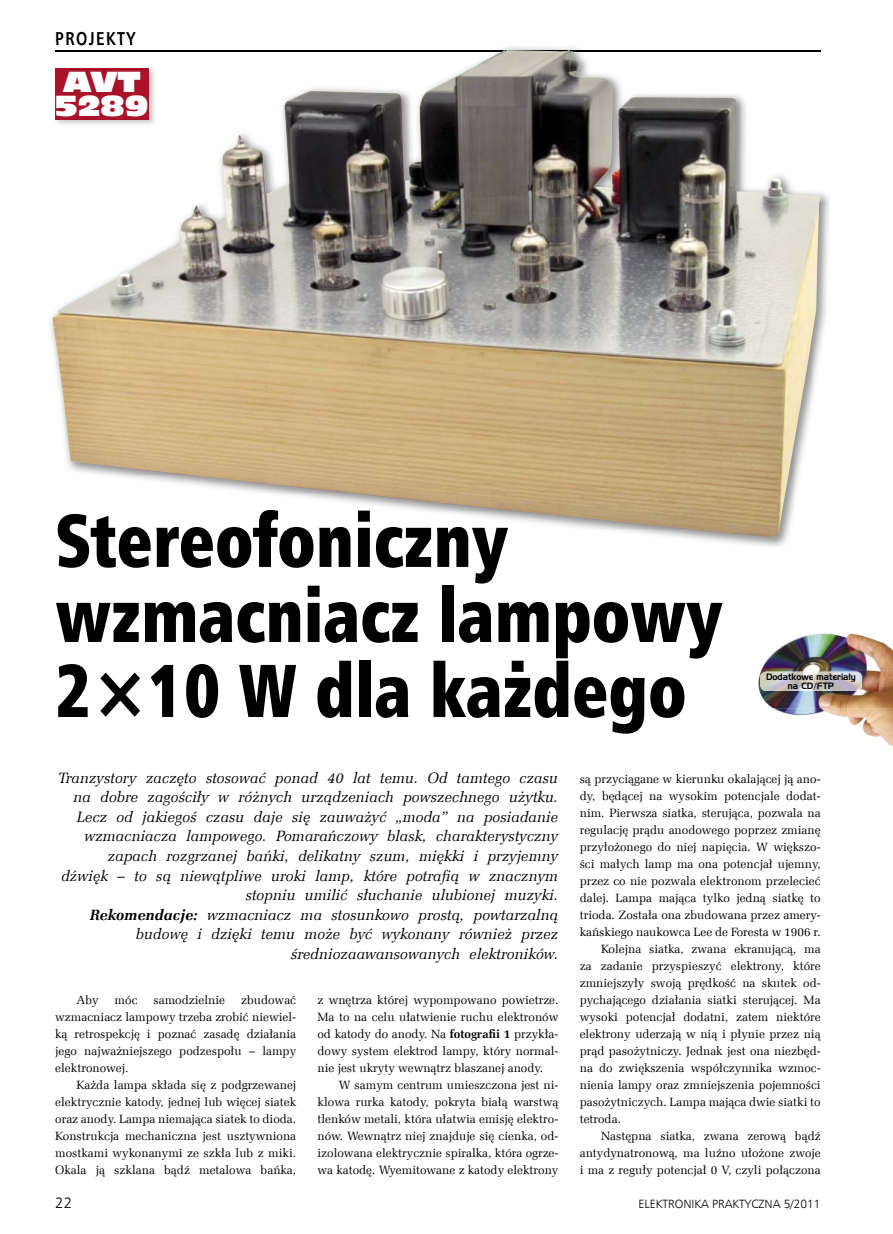
<style>
.page{position:relative;width:893px;height:1234px;background:#fff}
.page>*{position:absolute;margin:0;border:0;box-sizing:border-box;transform-origin:0 0}
.t1{font:75px/75px "Humnst 777 X Blk Cn EU";color:#000;scale:.9 1}
.t2{font:27px/24px "Incised 901 Nd EU";letter-spacing:.005em;color:#fff}
.t3{font:700 18.75px "Humnst 777 EU";letter-spacing:.1em;color:#000;scale:.8 1}
.t4{font:italic 15px/19.5px "Zapf Ellipt EU";letter-spacing:.005em;color:#000;text-align:right}
.t5{font:15px "Humnst 777 Lt EU";color:#000}
.t6{font:12px/17px "Zapf Ellipt EU";color:#000;text-align:justify}
.t7{font:12px "Humnst 777 Lt EU";color:#000}
.t8{font:9px/9px "Handel Gothic EU";color:#000;text-align:center;scale:.93 1}
.s1{font-weight:700}
</style>
<div class="page">
<img style="left:803px;top:633px;width:90px;height:112px">
<img style="left:758px;top:637px;width:45px;height:71px">
<img style="left:773px;top:708px;width:30px;height:7px">
<img style="left:760px;top:671px;width:102px;height:19px">
<img style="left:50px;top:45px;width:780px;height:502px">
<img style="left:56px;top:43px;width:77px;height:2px">
<img style="left:52px;top:50px;width:769px;height:487px">
<img style="left:54px;top:67px;width:102px;height:59px">
<div style="left:55px;top:68px;width:94px;height:51px;background:#a9132a"></div>
<h3 class="t3" style="left:55px;top:27px;width:102px">PROJEKTY</h3>
<h2 class="t2" style="left:55px;top:70px;width:95px">AVT<br>5289</h2>
<h1 class="t1" style="left:55px;top:503px;width:743px">Stereofoniczny wzmacniacz lampowy<br>2×10 W dla każdego</h1>
<p class="t4" style="left:59px;top:768px;width:501px">Tranzystory zaczęto stosować ponad 40 lat temu. Od tamtego czasu na dobre zagościły w różnych urządzeniach powszechnego użytku.<br>Lecz od jakiegoś czasu daje się zauważyć „moda” na posiadanie wzmacniacza lampowego. Pomarańczowy blask, charakterystyczny zapach rozgrzanej bańki, delikatny szum, miękki i przyjemny dźwięk – to są niewątpliwe uroki lamp, które potrafią w znacznym stopniu umilić słuchanie ulubionej muzyki.<br><span class="s1">Rekomendacje:</span> wzmacniacz ma stosunkowo prostą, powtarzalną budowę i dzięki temu może być wykonany również przez średniozaawansowanych elektroników.</p>
<p class="t6" style="left:580px;top:770px;width:242px">są przyciągane w kierunku okalającej ją ano-</p>
<p class="t8" style="left:766px;top:672px;width:98px">Dodatkowe materiały na CD/FTP</p>
<p class="t6" style="left:580px;top:787px;width:242px">dy, będącej na wysokim potencjale dodat-</p>
<p class="t6" style="left:580px;top:804px;width:242px">nim. Pierwsza siatka, sterująca, pozwala na</p>
<p class="t6" style="left:580px;top:821px;width:242px">regulację prądu anodowego poprzez zmianę</p>
<p class="t6" style="left:580px;top:838px;width:242px">przyłożonego do niej napięcia. W większo-</p>
<p class="t6" style="left:580px;top:855px;width:242px">ści małych lamp ma ona potencjał ujemny,</p>
<p class="t6" style="left:580px;top:872px;width:242px">przez co nie pozwala elektronom przelecieć</p>
<p class="t6" style="left:580px;top:889px;width:242px">dalej. Lampa mająca tylko jedną siatkę to</p>
<p class="t6" style="left:580px;top:906px;width:242px">trioda. Została ona zbudowana przez amery-</p>
<p class="t6" style="left:580px;top:923px;width:242px">kańskiego naukowca Lee de Foresta w 1906 r.</p>
<p class="t6" style="left:601px;top:940px;width:221px">Kolejna siatka, zwana ekranującą, ma</p>
<p class="t6" style="left:580px;top:957px;width:242px">za zadanie przyspieszyć elektrony, które</p>
<p class="t6" style="left:580px;top:974px;width:242px">zmniejszyły swoją prędkość na skutek od-</p>
<p class="t6" style="left:580px;top:991px;width:242px">pychającego działania siatki sterującej. Ma</p>
<p class="t6" style="left:580px;top:1008px;width:242px">wysoki potencjał dodatni, zatem niektóre</p>
<p class="t6" style="left:580px;top:1025px;width:242px">elektrony uderzają w nią i płynie przez nią</p>
<p class="t6" style="left:580px;top:1042px;width:242px">prąd pasożytniczy. Jednak jest ona niezbęd-</p>
<p class="t6" style="left:580px;top:1059px;width:242px">na do zwiększenia współczynnika wzmoc-</p>
<p class="t6" style="left:580px;top:1076px;width:242px">nienia lampy oraz zmniejszenia pojemności</p>
<p class="t6" style="left:580px;top:1093px;width:242px">pasożytniczych. Lampa mająca dwie siatki to</p>
<p class="t6" style="left:580px;top:1110px;width:43px">tetroda.</p>
<p class="t6" style="left:601px;top:1127px;width:221px">Następna siatka, zwana zerową bądź</p>
<p class="t6" style="left:580px;top:1144px;width:242px">antydynatronową, ma luźno ułożone zwoje</p>
<p class="t6" style="left:580px;top:1161px;width:242px">i ma z reguły potencjał 0 V, czyli połączona</p>
<p class="t6" style="left:55px;top:991px;width:242px;text-indent:186px">zbudować wzmacniacz lampowy trzeba zrobić niewiel&shy;ką retrospekcję i poznać zasadę działania jego najważniejszego podzespołu – lampy elektronowej.</p>
<p class="t6" style="left:55px;top:1076px;width:242px;text-indent:21px">Każda lampa składa się z podgrzewanej elektrycznie katody, jednej lub więcej siatek oraz anody. Lampa niemająca siatek to dioda.<br>Konstrukcja mechaniczna jest usztywniona mostkami wykonanymi ze szkła lub z miki.<br>Okala ją szklana bądź metalowa bańka,</p>
<p class="t6" style="left:77px;top:991px;width:24px">Aby</p>
<p class="t6" style="left:115px;top:991px;width:24px">móc</p>
<p class="t6" style="left:154px;top:991px;width:73px">samodzielnie</p>
<p class="t6" style="left:317px;top:991px;width:242px">z wnętrza której wypompowano powietrze.<br>Ma to na celu ułatwienie ruchu elektronów od katody do anody. Na <span class="s1">fotografii 1</span> przykła&shy;dowy system elektrod lampy, który normal&shy;nie jest ukryty wewnątrz blaszanej anody.</p>
<p class="t6" style="left:317px;top:1076px;width:242px;text-indent:21px">W samym centrum umieszczona jest ni&shy;klowa rurka katody, pokryta białą warstwą tlenków metali, która ułatwia emisję elektro&shy;nów. Wewnątrz niej znajduje się cienka, od&shy;izolowana elektrycznie spiralka, która ogrze&shy;wa katodę. Wyemitowane z katody elektrony</p>
<p class="t5" style="left:55px;top:1193px;width:18px">22</p>
<p class="t7" style="left:638px;top:1196px;width:184px">ELEKTRONIKA PRAKTYCZNA 5/2011</p>
</div>
